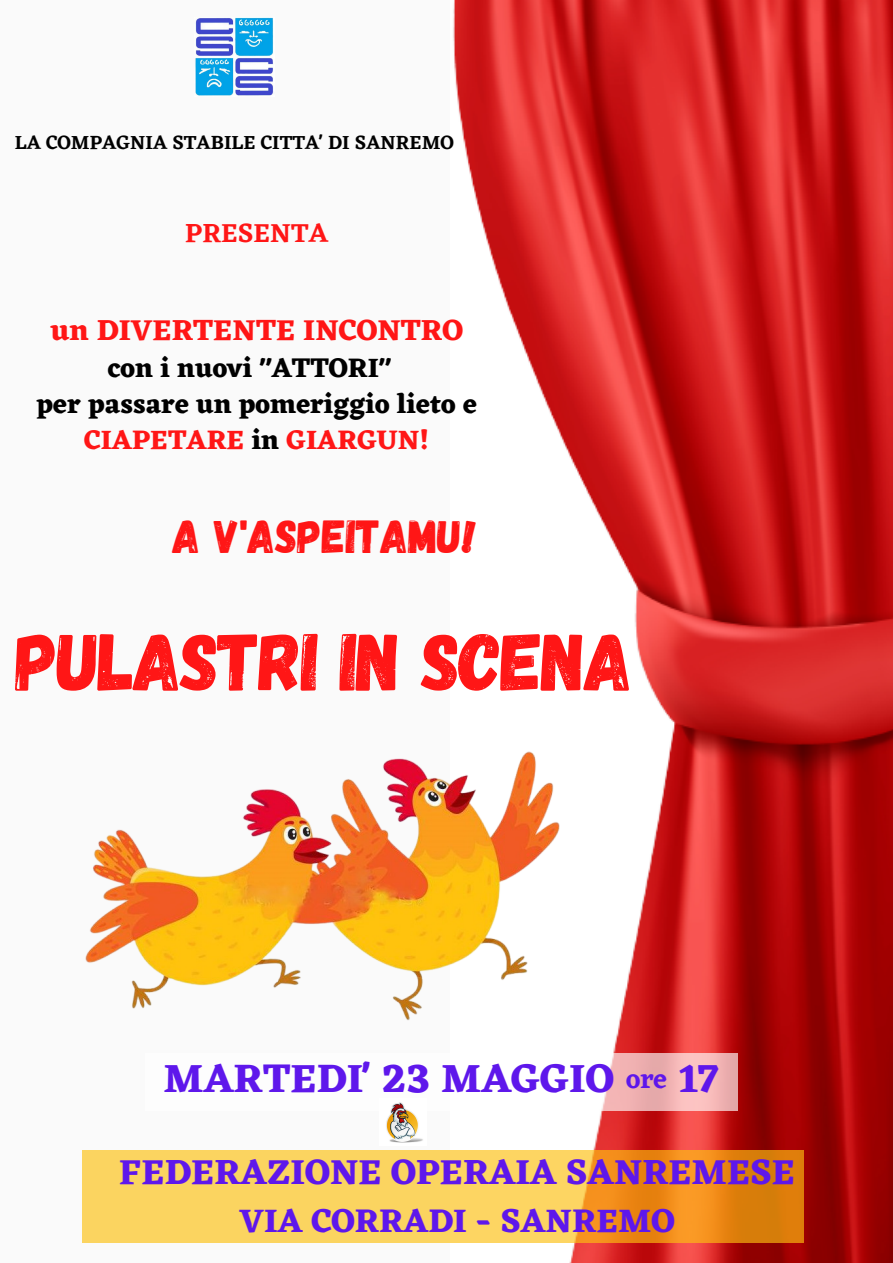
<style>
.page{position:relative;width:893px;height:1263px;background:#fafafa}
.page>*{position:absolute;margin:0;border:0;box-sizing:border-box;transform-origin:0 0}
.t1{font:81.15px "Gagalin";letter-spacing:-.02em;color:#ff1616}
.t2{font:46.35px "Gagalin";color:#ff1616}
.t3{font:700 40.95px "Eczar";color:#5e17eb}
.t4{font:700 36.08px "Eczar";color:#5e17eb}
.t5{font:700 33.83px "Eczar";color:#5e17eb}
.t6{font:700 29.92px "Eczar";color:#ff1616}
.t7{font:600 27.75px "Eczar";color:#5e17eb}
.t8{font:700 27.6px "Eczar";color:#000}
.t9{font:700 27.6px "Eczar";color:#ff1616}
.t10{font:600 27.08px "Eczar";color:#ff1616}
.t11{font:600 19.73px "Eczar";color:#000}
.s1{color:#000}
</style>
<div class="page">
<img style="left:195px;top:17px;width:78px;height:79px">
<img style="left:453px;top:0;width:440px;height:1263px">
<img style="left:85px;top:736px;width:483px;height:297px">
<svg style="left:83px;top:1150px;width:721px;height:93px;background:#f6bc49"></svg>
<svg style="left:453px;top:1053px;width:284px;height:57px"></svg>
<img style="left:386px;top:1102px;width:37px;height:41px">
<p class="t11" style="left:15px;top:130px;width:440px">LA COMPAGNIA STABILE CITTA' DI SANREMO</p>
<p class="t10" style="left:185px;top:217px;width:144px">PRESENTA</p>
<p class="t6" style="left:50px;top:312px;width:414px">un DIVERTENTE INCONTRO</p>
<p class="t8" style="left:108px;top:351px;width:285px">con i nuovi "ATTORI"</p>
<p class="t8" style="left:37px;top:387px;width:442px">per passare un pomeriggio lieto e</p>
<p class="t9" style="left:84px;top:423px;width:346px">CIAPETARE <span class="s1">in</span> GIARGUN!</p>
<p class="t2" style="left:172px;top:506px;width:305px">A V'ASPEITAMU!</p>
<p class="t1" style="left:16px;top:609px;width:618px">PULASTRI IN SCENA</p>
<p class="t3" style="left:164px;top:1053px;width:452px">MARTEDI' 23 MAGGIO</p>
<p class="t7" style="left:626px;top:1062px;width:42px">ore</p>
<p class="t3" style="left:679px;top:1053px;width:41px">17</p>
<p class="t4" style="left:119px;top:1150px;width:677px">FEDERAZIONE OPERAIA SANREMESE</p>
<p class="t5" style="left:239px;top:1200px;width:437px">VIA CORRADI - SANREMO</p>
</div>
